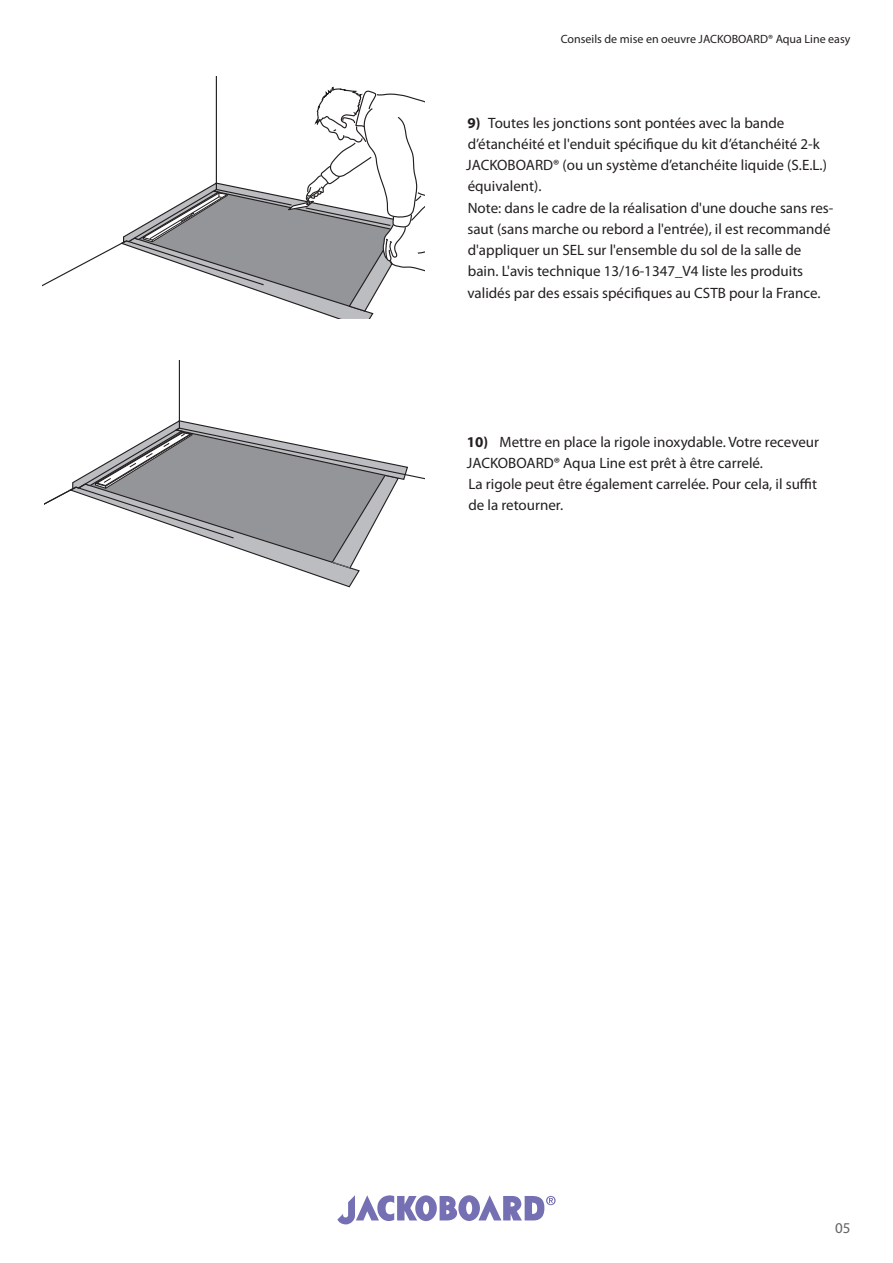
<style>
.page{position:relative;width:893px;height:1263px;background:#fff}
.page>*{position:absolute;margin:0;border:0;box-sizing:border-box;transform-origin:0 0}
.t1{font:15px/21.3px "Myriad Pro";color:#231f20}
.t2{font:15px "Myriad Pro";color:#636366}
.t3{font:12px "Myriad Pro";color:#231f20}
.s1{font-weight:700}
</style>
<div class="page">
<svg style="left:337px;top:1195px;width:219px;height:29px"></svg>
<svg style="left:45px;top:361px;width:379px;height:227px"></svg>
<svg style="left:43px;top:77px;width:381px;height:242px"></svg>
<p class="t3" style="left:561px;top:32px;width:291px">Conseils de mise en oeuvre JACKOBOARD® Aqua Line easy</p>
<p class="t1" style="left:466px;top:112px;width:369px"><span class="s1">9)</span> Toutes les jonctions sont pontées avec la bande d’étanchéité et l'enduit spécifique du kit d’étanchéité 2-k JACKOBOARD® (ou un système d’etanchéite liquide (S.E.L.) équivalent).<br>Note: dans le cadre de la réalisation d'une douche sans res&shy;saut (sans marche ou rebord a l'entrée), il est recommandé d'appliquer un SEL sur l'ensemble du sol de la salle de bain. L'avis technique 13/16-1347_V4 liste les produits validés par des essais spécifiques au CSTB pour la France.</p>
<p class="t1" style="left:467px;top:431px;width:354px"><span class="s1">10)</span> Mettre en place la rigole inoxydable. Votre receveur JACKOBOARD® Aqua Line est prêt à être carrelé.<br>La rigole peut être également carrelée. Pour cela, il suffit de la retourner.</p>
<p class="t2" style="left:835px;top:1220px;width:17px">05</p>
</div>
